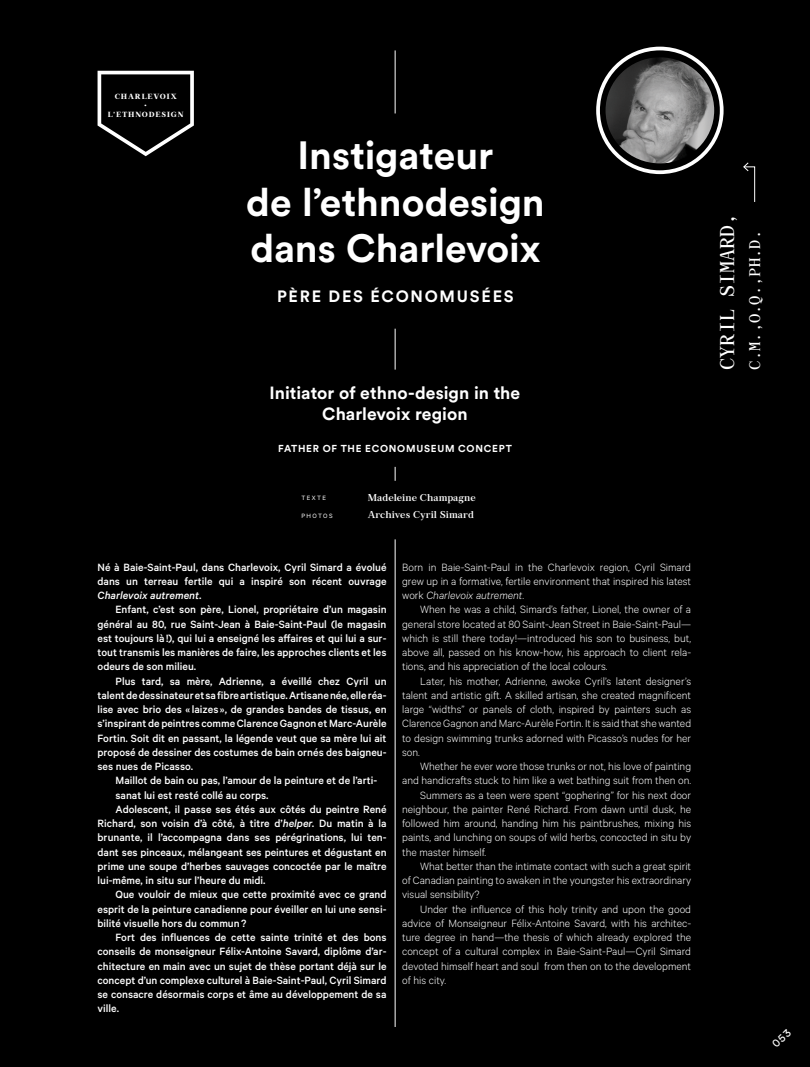
<style>
.page{position:relative;width:810px;height:1067px;background:#000}
.page>*{position:absolute;margin:0;border:0;box-sizing:border-box;transform-origin:0 0}
.t1{font:700 39px/46.8px "Circular Std";letter-spacing:-.005em;color:#fff;text-align:center}
.t2{font:20px "Archive Mono";color:#fff}
.t3{font:700 17.5px/21px "Circular Std";color:#fff;text-align:center}
.t4{font:700 16.25px "Circular Std";letter-spacing:.11em;color:#fff}
.t5{font:15.5px "Archive Mono";color:#fff}
.t6{font:500 11.88px/14.2px "Calibre";color:#fff;text-align:justify}
.t7{font:300 11.88px/14.2px "Calibre";color:#fff;text-align:justify}
.t8{font:600 10px/17.6px "Archive";color:#fff}
.t9{font:700 10px "Circular Std";letter-spacing:.075em;color:#fff}
.t10{font:800 7.5px/8.8px "Archive";letter-spacing:.1em;color:#fff;text-align:center}
.t11{font:7px "Calibre";letter-spacing:.2em;color:#fff}
.s1{font-style:italic}
</style>
<div class="page">
<hr style="left:395px;top:329px;width:1px;height:40px;background:#fff">
<svg style="left:395px;top:467px;width:1px;height:14px"></svg>
<hr style="left:395px;top:539px;width:1px;height:488px;background:#fff">
<hr style="left:395px;top:50px;width:1px;height:63px;background:#fff">
<img style="left:606px;top:57px;width:108px;height:106px">
<svg style="left:743px;top:162px;width:12px;height:40px"></svg>
<div style="left:596px;top:47px;width:128px;height:127px;border:4px solid #fff;border-radius:50%"></div>
<svg style="left:98px;top:71px;width:96px;height:85px"></svg>
<p class="t10" style="left:108px;top:92px;width:77px">CHARLEVOIX<br>•<br>L’ETHNODESIGN</p>
<h1 class="t1" style="left:246px;top:131px;width:300px">Instigateur<br>de l’ethnodesign dans Charlevoix</h1>
<h3 class="t4" style="left:277px;top:286px;width:238px">PÈRE DES ÉCONOMUSÉES</h3>
<h3 class="t3" style="left:270px;top:382px;width:252px">Initiator of ethno-design in the<br>Charlevoix region</h3>
<p class="t9" style="left:278px;top:441px;width:235px">FATHER OF THE ECONOMUSEUM CONCEPT</p>
<p class="t11" style="left:301px;top:494px;width:26px">TEXTE</p>
<p class="t11" style="left:301px;top:511px;width:33px">PHOTOS</p>
<p class="t8" style="left:368px;top:488px;width:110px">Madeleine Champagne<br>Archives Cyril Simard</p>
<p class="t6" style="left:98px;top:559px;width:291px">Né à Baie-Saint-Paul, dans Charlevoix, Cyril Simard a évolué dans un terreau fertile qui a inspiré son récent ouvrage <span class="s1">Charlevoix autrement</span>.</p>
<p class="t6" style="left:98px;top:602px;width:291px;text-indent:18px">Enfant, c’est son père, Lionel, propriétaire d’un magasin général au 80, rue Saint-Jean à Baie-Saint-Paul (le magasin est toujours là !), qui lui a enseigné les affaires et qui lui a sur&shy;tout transmis les manières de faire, les approches clients et les odeurs de son milieu.</p>
<p class="t6" style="left:98px;top:673px;width:291px;text-indent:18px">Plus tard, sa mère, Adrienne, a éveillé chez Cyril un talent de dessinateur et sa fibre artistique. Artisane née, elle réa&shy;lise avec brio des «laizes », de grandes bandes de tissus, en s’inspirant de peintres comme Clarence Gagnon et Marc-Aurèle Fortin. Soit dit en passant, la légende veut que sa mère lui ait proposé de dessiner des costumes de bain ornés des baigneu&shy;ses nues de Picasso.</p>
<p class="t6" style="left:116px;top:773px;width:263px">Maillot de bain ou pas, l’amour de la peinture et de l’arti-</p>
<p class="t6" style="left:116px;top:787px;width:155px">sanat lui est resté collé au corps.</p>
<p class="t6" style="left:116px;top:801px;width:272px">Adolescent, il passe ses étés aux côtés du peintre René</p>
<p class="t6" style="left:98px;top:816px;width:290px">Richard, son voisin d’à côté, à titre d’<span class="s1">helper.</span> Du matin à la</p>
<p class="t6" style="left:98px;top:830px;width:291px">brunante, il l’accompagna dans ses pérégrinations, lui ten-</p>
<p class="t6" style="left:98px;top:844px;width:290px">dant ses pinceaux, mélangeant ses peintures et dégustant en</p>
<p class="t6" style="left:98px;top:858px;width:290px">prime une soupe d’herbes sauvages concoctée par le maître</p>
<p class="t6" style="left:98px;top:873px;width:170px">lui-même, in situ sur l’heure du midi.</p>
<p class="t6" style="left:116px;top:887px;width:272px">Que vouloir de mieux que cette proximité avec ce grand</p>
<p class="t6" style="left:98px;top:901px;width:290px">esprit de la peinture canadienne pour éveiller en lui une sensi-</p>
<p class="t6" style="left:98px;top:915px;width:150px">bilité visuelle hors du commun ?</p>
<p class="t6" style="left:116px;top:930px;width:272px">Fort des influences de cette sainte trinité et des bons</p>
<p class="t6" style="left:98px;top:944px;width:290px">conseils de monseigneur Félix-Antoine Savard, diplôme d’ar-</p>
<p class="t6" style="left:98px;top:958px;width:291px">chitecture en main avec un sujet de thèse portant déjà sur le</p>
<p class="t6" style="left:98px;top:972px;width:290px">concept d’un complexe culturel à Baie-Saint-Paul, Cyril Simard</p>
<p class="t6" style="left:98px;top:987px;width:290px">se consacre désormais corps et âme au développement de sa</p>
<p class="t6" style="left:98px;top:1001px;width:23px">ville.</p>
<p class="t7" style="left:402px;top:559px;width:290px">Born in Baie-Saint-Paul in the Charlevoix region, Cyril Simard grew up in a formative, fertile environment that inspired his latest work <span class="s1">Charlevoix autrement</span>.</p>
<p class="t7" style="left:402px;top:602px;width:291px;text-indent:18px">When he was a child, Simard’s father, Lionel, the owner of a general store located at 80 Saint-Jean Street in Baie-Saint-Paul— which is still there today!—introduced his son to business, but, above all, passed on his know-how, his approach to client rela&shy;tions, and his appreciation of the local colours.</p>
<p class="t7" style="left:402px;top:673px;width:291px;text-indent:18px">Later, his mother, Adrienne, awoke Cyril’s latent designer’s talent and artistic gift. A skilled artisan, she created magnificent large “widths” or panels of cloth, inspired by painters such as Clarence Gagnon and Marc-Aurèle Fortin. It is said that she wanted to design swimming trunks adorned with Picasso’s nudes for her son.</p>
<p class="t7" style="left:420px;top:758px;width:272px">Whether he ever wore those trunks or not, his love of painting</p>
<p class="t7" style="left:402px;top:773px;width:291px">and handicrafts stuck to him like a wet bathing suit from then on.</p>
<p class="t7" style="left:420px;top:787px;width:272px">Summers as a teen were spent “gophering” for his next door</p>
<p class="t7" style="left:402px;top:801px;width:291px">neighbour, the painter René Richard. From dawn until dusk, he</p>
<p class="t7" style="left:402px;top:815px;width:291px">followed him around, handing him his paintbrushes, mixing his</p>
<p class="t7" style="left:402px;top:830px;width:290px">paints, and lunching on soups of wild herbs, concocted in situ by</p>
<p class="t7" style="left:402px;top:844px;width:86px">the master himself.</p>
<p class="t7" style="left:420px;top:858px;width:272px">What better than the intimate contact with such a great spirit</p>
<p class="t7" style="left:402px;top:872px;width:290px">of Canadian painting to awaken in the youngster his extraordinary</p>
<p class="t7" style="left:402px;top:887px;width:79px">visual sensibility?</p>
<p class="t7" style="left:420px;top:901px;width:272px">Under the influence of this holy trinity and upon the good</p>
<p class="t7" style="left:402px;top:915px;width:291px">advice of Monseigneur Félix-Antoine Savard, with his architec-</p>
<p class="t7" style="left:402px;top:929px;width:290px">ture degree in hand—the thesis of which already explored the</p>
<p class="t7" style="left:402px;top:944px;width:290px">concept of a cultural complex in Baie-Saint-Paul—Cyril Simard</p>
<p class="t7" style="left:402px;top:958px;width:290px">devoted himself heart and soul from then on to the development</p>
<p class="t7" style="left:402px;top:972px;width:46px">of his city.</p>
<h2 class="t2" style="left:716px;top:369px;width:158px;rotate:-90deg">CYRIL SIMARD,</h2>
<h3 class="t5" style="left:746px;top:369px;width:141px;rotate:-90deg">C.M.,O.Q.,PH.D.</h3>
</div>
